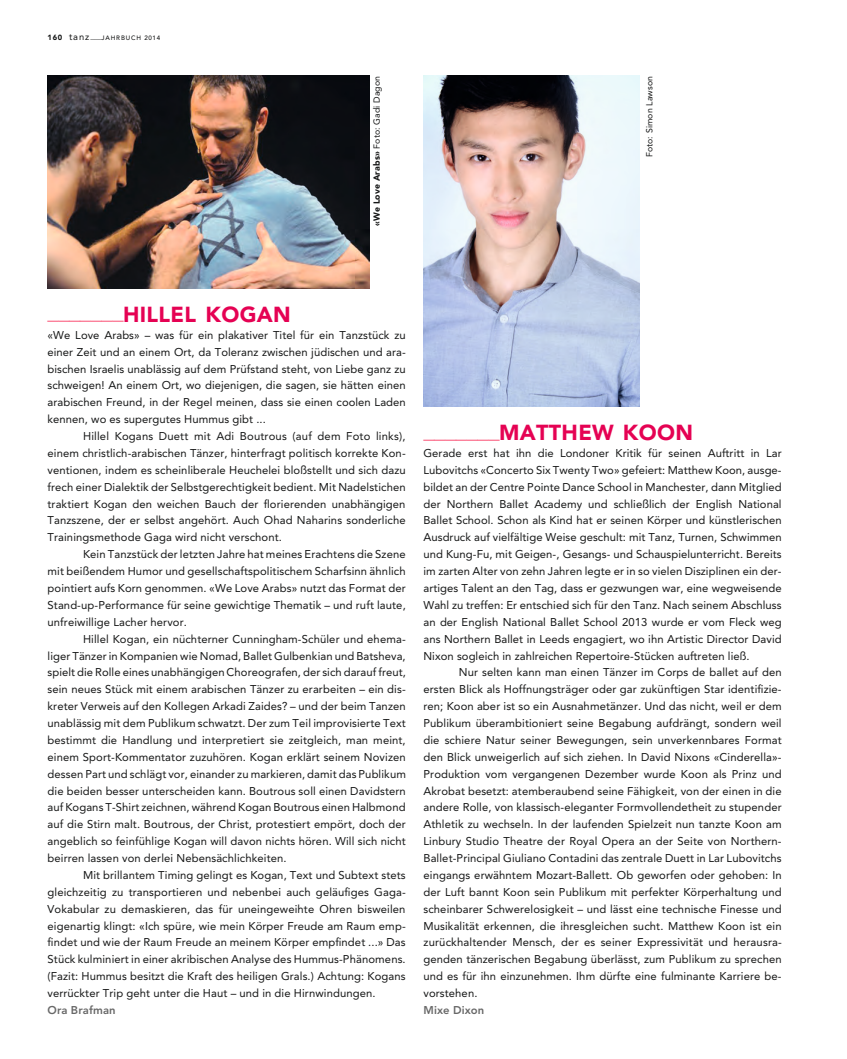
<style>
.page{position:relative;width:847px;height:1059px;background:#fff}
.page>*{position:absolute;margin:0;border:0;box-sizing:border-box;transform-origin:0 0}
.t1{font:900 21.62px "Avenir LT";letter-spacing:.015em;color:#e50253}
.t2{font:11.25px "Avenir LT";letter-spacing:.01em;color:#151616}
.t3{font:800 11.25px "Avenir LT";letter-spacing:.01em;color:#686868}
.t4{font:8.75px "Avenir LT";letter-spacing:.015em;color:#151616}
.t5{font:500 6.25px "Avenir LT";letter-spacing:.14em;color:#151616}
.s1{font-weight:900;font-size:7.5px}
.s2{font-weight:400;font-size:9.38px}
.s3{font-style:inherit}
.s4{font-weight:900}
.s5{font-weight:300;font-size:22.5px;color:#fb6685}
</style>
<div class="page">
<img style="left:48px;top:76px;width:321px;height:212px">
<img style="left:423px;top:76px;width:216px;height:330px">
<p class="t5" style="left:48px;top:35px;width:114px"><span class="s1">160</span> <span class="s2">tanz</span><sup>___</sup>JAHRBUCH <span class="s3">2014</span></p>
<p class="t4" style="left:371px;top:226px;width:152px;rotate:-90deg"><span class="s4">«We Love Arabs»</span> Foto: Gadi Dagon</p>
<p class="t4" style="left:644px;top:157px;width:83px;rotate:-90deg">Foto: Simon Lawson</p>
<p class="t1" style="left:48px;top:301px;width:244px"><span class="s5">_______</span>HILLEL KOGAN</p>
<p class="t2" style="left:48px;top:328px;width:359px">«We Love Arabs» – was für ein plakativer Titel für ein Tanzstück zu</p>
<p class="t2" style="left:48px;top:345px;width:359px">einer Zeit und an einem Ort, da Toleranz zwischen jüdischen und ara-</p>
<p class="t2" style="left:48px;top:362px;width:359px">bischen Israelis unablässig auf dem Prüfstand steht, von Liebe ganz zu</p>
<p class="t2" style="left:48px;top:379px;width:359px">schweigen! An einem Ort, wo diejenigen, die sagen, sie hätten einen</p>
<p class="t2" style="left:48px;top:396px;width:359px">arabischen Freund, in der Regel meinen, dass sie einen coolen Laden</p>
<p class="t2" style="left:48px;top:413px;width:220px">kennen, wo es supergutes Hummus gibt ...</p>
<p class="t2" style="left:83px;top:430px;width:324px">Hillel Kogans Duett mit Adi Boutrous (auf dem Foto links),</p>
<p class="t2" style="left:48px;top:446px;width:359px">einem christlich-arabischen Tänzer, hinterfragt politisch korrekte Kon-</p>
<p class="t2" style="left:48px;top:463px;width:359px">ventionen, indem es scheinliberale Heuchelei bloßstellt und sich dazu</p>
<p class="t2" style="left:48px;top:480px;width:359px">frech einer Dialektik der Selbstgerechtigkeit bedient. Mit Nadelstichen</p>
<p class="t2" style="left:48px;top:497px;width:359px">traktiert Kogan den weichen Bauch der florierenden unabhängigen</p>
<p class="t2" style="left:48px;top:514px;width:359px">Tanzszene, der er selbst angehört. Auch Ohad Naharins sonderliche</p>
<p class="t2" style="left:48px;top:531px;width:236px">Trainingsmethode Gaga wird nicht verschont.</p>
<p class="t2" style="left:83px;top:548px;width:324px">Kein Tanzstück der letzten Jahre hat meines Erachtens die Szene</p>
<p class="t2" style="left:48px;top:565px;width:359px">mit beißendem Humor und gesellschaftspolitischem Scharfsinn ähnlich</p>
<p class="t2" style="left:48px;top:581px;width:359px">pointiert aufs Korn genommen. «We Love Arabs» nutzt das Format der</p>
<p class="t2" style="left:48px;top:598px;width:359px">Stand-up-Performance für seine gewichtige Thematik – und ruft laute,</p>
<p class="t2" style="left:48px;top:615px;width:141px">unfreiwillige Lacher hervor.</p>
<p class="t2" style="left:83px;top:632px;width:324px">Hillel Kogan, ein nüchterner Cunningham-Schüler und ehema-</p>
<p class="t2" style="left:48px;top:649px;width:359px">liger Tänzer in Kompanien wie Nomad, Ballet Gulbenkian und Batsheva,</p>
<p class="t2" style="left:48px;top:666px;width:360px">spielt die Rolle eines unabhängigen Choreografen, der sich darauf freut,</p>
<p class="t2" style="left:48px;top:683px;width:359px">sein neues Stück mit einem arabischen Tänzer zu erarbeiten – ein dis-</p>
<p class="t2" style="left:48px;top:700px;width:359px">kreter Verweis auf den Kollegen Arkadi Zaides? – und der beim Tanzen</p>
<p class="t2" style="left:48px;top:716px;width:359px">unablässig mit dem Publikum schwatzt. Der zum Teil improvisierte Text</p>
<p class="t2" style="left:48px;top:733px;width:359px">bestimmt die Handlung und interpretiert sie zeitgleich, man meint,</p>
<p class="t2" style="left:48px;top:750px;width:359px">einem Sport-Kommentator zuzuhören. Kogan erklärt seinem Novizen</p>
<p class="t2" style="left:48px;top:767px;width:360px">dessen Part und schlägt vor, einander zu markieren, damit das Publikum</p>
<p class="t2" style="left:48px;top:784px;width:359px">die beiden besser unterscheiden kann. Boutrous soll einen Davidstern</p>
<p class="t2" style="left:48px;top:801px;width:359px">auf Kogans T-Shirt zeichnen, während Kogan Boutrous einen Halbmond</p>
<p class="t2" style="left:48px;top:818px;width:359px">auf die Stirn malt. Boutrous, der Christ, protestiert empört, doch der</p>
<p class="t2" style="left:48px;top:835px;width:359px">angeblich so feinfühlige Kogan will davon nichts hören. Will sich nicht</p>
<p class="t2" style="left:48px;top:851px;width:240px">beirren lassen von derlei Nebensächlichkeiten.</p>
<p class="t2" style="left:83px;top:868px;width:324px">Mit brillantem Timing gelingt es Kogan, Text und Subtext stets</p>
<p class="t2" style="left:48px;top:885px;width:360px">gleichzeitig zu transportieren und nebenbei auch geläufiges Gaga-</p>
<p class="t2" style="left:48px;top:902px;width:359px">Vokabular zu demaskieren, das für uneingeweihte Ohren bisweilen</p>
<p class="t2" style="left:48px;top:919px;width:359px">eigenartig klingt: «Ich spüre, wie mein Körper Freude am Raum emp-</p>
<p class="t2" style="left:48px;top:936px;width:359px">findet und wie der Raum Freude an meinem Körper empfindet ...» Das</p>
<p class="t2" style="left:48px;top:953px;width:359px">Stück kulminiert in einer akribischen Analyse des Hummus-Phänomens.</p>
<p class="t2" style="left:48px;top:970px;width:359px">(Fazit: Hummus besitzt die Kraft des heiligen Grals.) Achtung: Kogans</p>
<p class="t2" style="left:48px;top:986px;width:329px">verrückter Trip geht unter die Haut – und in die Hirnwindungen.</p>
<p class="t3" style="left:48px;top:1003px;width:70px">Ora Brafman</p>
<p class="t1" style="left:423px;top:419px;width:271px"><span class="s5">_______</span>MATTHEW KOON</p>
<p class="t2" style="left:423px;top:446px;width:359px">Gerade erst hat ihn die Londoner Kritik für seinen Auftritt in Lar</p>
<p class="t2" style="left:423px;top:463px;width:359px">Lubovitchs «Concerto Six Twenty Two» gefeiert: Matthew Koon, ausge-</p>
<p class="t2" style="left:423px;top:480px;width:359px">bildet an der Centre Pointe Dance School in Manchester, dann Mitglied</p>
<p class="t2" style="left:423px;top:497px;width:359px">der Northern Ballet Academy und schließlich der English National</p>
<p class="t2" style="left:423px;top:514px;width:359px">Ballet School. Schon als Kind hat er seinen Körper und künstlerischen</p>
<p class="t2" style="left:423px;top:531px;width:359px">Ausdruck auf vielfältige Weise geschult: mit Tanz, Turnen, Schwimmen</p>
<p class="t2" style="left:423px;top:548px;width:359px">und Kung-Fu, mit Geigen-, Gesangs- und Schauspielunterricht. Bereits</p>
<p class="t2" style="left:423px;top:565px;width:359px">im zarten Alter von zehn Jahren legte er in so vielen Disziplinen ein der-</p>
<p class="t2" style="left:423px;top:581px;width:359px">artiges Talent an den Tag, dass er gezwungen war, eine wegweisende</p>
<p class="t2" style="left:423px;top:598px;width:359px">Wahl zu treffen: Er entschied sich für den Tanz. Nach seinem Abschluss</p>
<p class="t2" style="left:423px;top:615px;width:359px">an der English National Ballet School 2013 wurde er vom Fleck weg</p>
<p class="t2" style="left:423px;top:632px;width:359px">ans Northern Ballet in Leeds engagiert, wo ihn Artistic Director David</p>
<p class="t2" style="left:423px;top:649px;width:327px">Nixon sogleich in zahlreichen Repertoire-Stücken auftreten ließ.</p>
<p class="t2" style="left:459px;top:666px;width:324px">Nur selten kann man einen Tänzer im Corps de ballet auf den</p>
<p class="t2" style="left:423px;top:683px;width:359px">ersten Blick als Hoffnungsträger oder gar zukünftigen Star identifizie-</p>
<p class="t2" style="left:423px;top:700px;width:359px">ren; Koon aber ist so ein Ausnahmetänzer. Und das nicht, weil er dem</p>
<p class="t2" style="left:423px;top:716px;width:359px">Publikum überambitioniert seine Begabung aufdrängt, sondern weil</p>
<p class="t2" style="left:423px;top:733px;width:359px">die schiere Natur seiner Bewegungen, sein unverkennbares Format</p>
<p class="t2" style="left:423px;top:750px;width:359px">den Blick unweigerlich auf sich ziehen. In David Nixons «Cinderella»-</p>
<p class="t2" style="left:423px;top:767px;width:359px">Produktion vom vergangenen Dezember wurde Koon als Prinz und</p>
<p class="t2" style="left:423px;top:784px;width:359px">Akrobat besetzt: atemberaubend seine Fähigkeit, von der einen in die</p>
<p class="t2" style="left:423px;top:801px;width:359px">andere Rolle, von klassisch-eleganter Formvollendetheit zu stupender</p>
<p class="t2" style="left:423px;top:818px;width:359px">Athletik zu wechseln. In der laufenden Spielzeit nun tanzte Koon am</p>
<p class="t2" style="left:423px;top:835px;width:359px">Linbury Studio Theatre der Royal Opera an der Seite von Northern-</p>
<p class="t2" style="left:423px;top:851px;width:359px">Ballet-Principal Giuliano Contadini das zentrale Duett in Lar Lubovitchs</p>
<p class="t2" style="left:423px;top:868px;width:359px">eingangs erwähntem Mozart-Ballett. Ob geworfen oder gehoben: In</p>
<p class="t2" style="left:423px;top:885px;width:359px">der Luft bannt Koon sein Publikum mit perfekter Körperhaltung und</p>
<p class="t2" style="left:423px;top:902px;width:359px">scheinbarer Schwerelosigkeit – und lässt eine technische Finesse und</p>
<p class="t2" style="left:423px;top:919px;width:359px">Musikalität erkennen, die ihresgleichen sucht. Matthew Koon ist ein</p>
<p class="t2" style="left:423px;top:936px;width:360px">zurückhaltender Mensch, der es seiner Expressivität und herausra-</p>
<p class="t2" style="left:423px;top:953px;width:359px">genden tänzerischen Begabung überlässt, zum Publikum zu sprechen</p>
<p class="t2" style="left:423px;top:970px;width:359px">und es für ihn einzunehmen. Ihm dürfte eine fulminante Karriere be-</p>
<p class="t2" style="left:423px;top:986px;width:55px">vorstehen.</p>
<p class="t3" style="left:423px;top:1003px;width:62px">Mixe Dixon</p>
</div>
